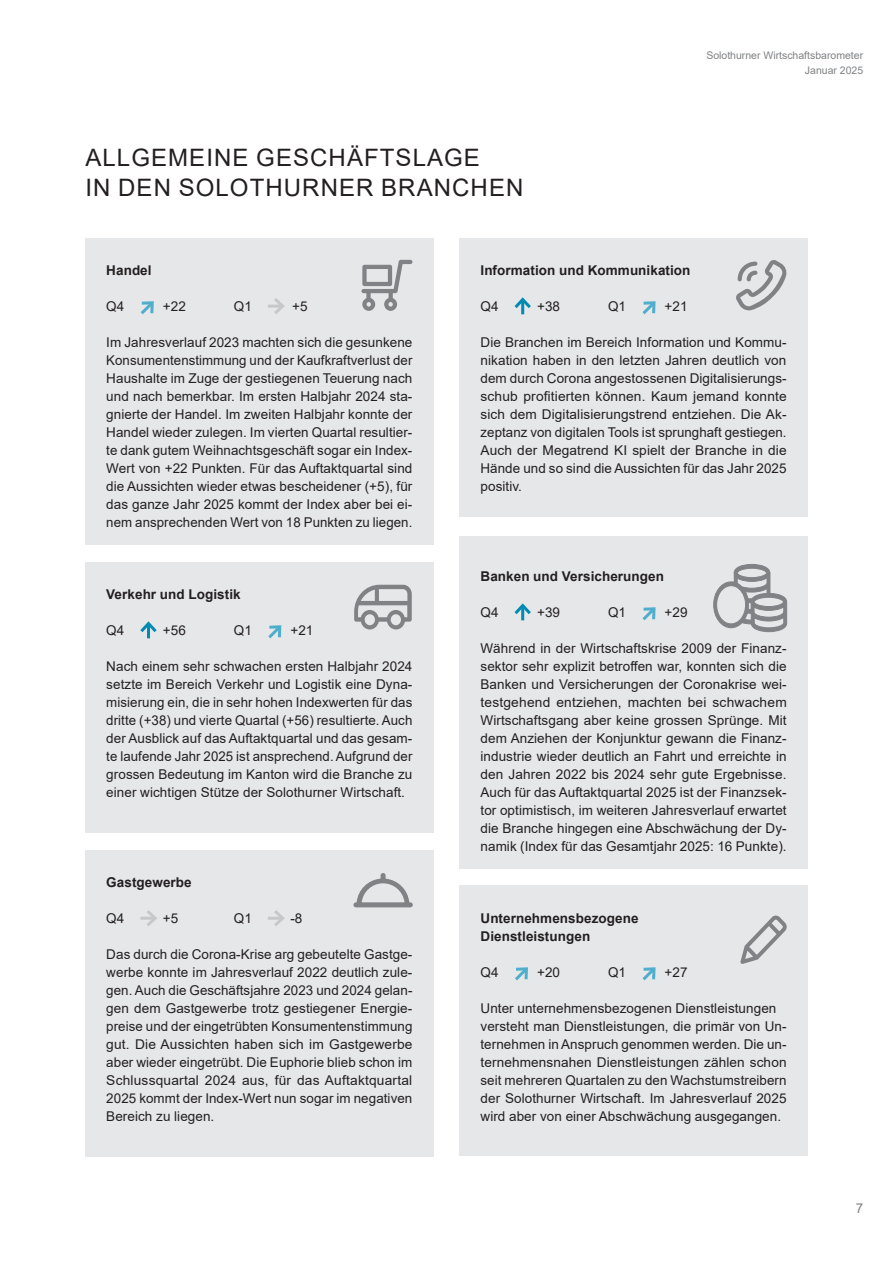
<style>
.page{position:relative;width:893px;height:1263px;background:#fff}
.page>*{position:absolute;margin:0;border:0;box-sizing:border-box;transform-origin:0 0}
._01_Titel{font:24px "Arial";letter-spacing:.045em;color:#231f20}
._02_Grundschrift_Blocksatz{font:13.5px/18px "Arial";letter-spacing:.005em;color:#231f20;text-align:justify}
._02_Grundschrift_Blocksatz-2{font:700 13.5px "Arial";letter-spacing:.005em;color:#231f20}
.t1{font:13.5px "Arial";color:#808285}
.t2{font:10.5px/15px "Arial";color:#808285;text-align:right}
</style>
<div class="page">
<div style="left:85px;top:239px;width:349px;height:306px;background:#e6e7e9"></div>
<svg style="left:140px;top:301px;width:14px;height:14px"></svg>
<hr style="left:268px;top:305px;width:15px;height:3px;background:#c7c8ca">
<svg style="left:271px;top:298px;width:14px;height:16px"></svg>
<svg style="left:361px;top:260px;width:51px;height:51px"></svg>
<div style="left:459px;top:239px;width:349px;height:278px;background:#e6e7e9"></div>
<hr style="left:521px;top:299px;width:3px;height:15px;background:#008bb3">
<svg style="left:514px;top:297px;width:17px;height:14px"></svg>
<svg style="left:642px;top:301px;width:14px;height:14px"></svg>
<svg style="left:736px;top:260px;width:51px;height:50px"></svg>
<div style="left:85px;top:851px;width:349px;height:306px;background:#e6e7e9"></div>
<hr style="left:140px;top:917px;width:15px;height:3px;background:#c7c8ca">
<svg style="left:147px;top:910px;width:10px;height:16px"></svg>
<hr style="left:268px;top:917px;width:15px;height:3px;background:#c7c8ca">
<svg style="left:274px;top:910px;width:11px;height:16px"></svg>
<svg style="left:353px;top:873px;width:59px;height:34px"></svg>
<div style="left:459px;top:885px;width:349px;height:270px;background:#e6e7e9"></div>
<svg style="left:515px;top:967px;width:13px;height:14px"></svg>
<svg style="left:642px;top:967px;width:14px;height:14px"></svg>
<svg style="left:740px;top:915px;width:47px;height:49px"></svg>
<div style="left:85px;top:563px;width:349px;height:270px;background:#e6e7e9"></div>
<hr style="left:147px;top:623px;width:3px;height:15px;background:#008bb3">
<svg style="left:140px;top:621px;width:17px;height:11px"></svg>
<svg style="left:268px;top:625px;width:14px;height:14px"></svg>
<svg style="left:354px;top:585px;width:58px;height:44px"></svg>
<div style="left:459px;top:536px;width:349px;height:333px;background:#e6e7e9"></div>
<hr style="left:521px;top:605px;width:3px;height:15px;background:#008bb3">
<svg style="left:514px;top:603px;width:17px;height:14px"></svg>
<svg style="left:642px;top:607px;width:14px;height:14px"></svg>
<svg style="left:713px;top:564px;width:74px;height:68px"></svg>
<p class="_01_Titel" style="left:85px;top:141px;width:396px">ALLGEMEINE GESCHÄFTSLAGE</p>
<p class="_01_Titel" style="left:85px;top:171px;width:439px">IN DEN SOLOTHURNER BRANCHEN</p>
<p class="t2" style="left:706px;top:47px;width:158px">Solothurner Wirtschaftsbarometer<br>Januar 2025</p>
<p class="_02_Grundschrift_Blocksatz-2" style="left:106px;top:261px;width:47px">Handel</p>
<p class="_02_Grundschrift_Blocksatz" style="left:106px;top:297px;width:20px">Q4</p>
<p class="_02_Grundschrift_Blocksatz" style="left:163px;top:297px;width:25px">+22</p>
<p class="_02_Grundschrift_Blocksatz" style="left:234px;top:297px;width:20px">Q1</p>
<p class="_02_Grundschrift_Blocksatz" style="left:292px;top:297px;width:17px">+5</p>
<p class="_02_Grundschrift_Blocksatz" style="left:106px;top:333px;width:308px">Im Jahresverlauf 2023 machten sich die gesunkene Konsumentenstimmung und der Kaufkraftverlust der Haushalte im Zuge der gestiegenen Teuerung nach und nach bemerkbar. Im ersten Halbjahr 2024 sta&shy;gnierte der Handel. Im zweiten Halbjahr konnte der Handel wieder zulegen. Im vierten Quartal resultier&shy;te dank gutem Weihnachtsgeschäft sogar ein Index-Wert von +22 Punkten. Für das Auftaktquartal sind die Aussichten wieder etwas bescheidener (+5), für das ganze Jahr 2025 kommt der Index aber bei ei&shy;nem ansprechenden Wert von 18 Punkten zu liegen.</p>
<p class="_02_Grundschrift_Blocksatz-2" style="left:106px;top:585px;width:136px">Verkehr und Logistik</p>
<p class="_02_Grundschrift_Blocksatz" style="left:106px;top:621px;width:20px">Q4</p>
<p class="_02_Grundschrift_Blocksatz" style="left:163px;top:621px;width:25px">+56</p>
<p class="_02_Grundschrift_Blocksatz" style="left:234px;top:621px;width:20px">Q1</p>
<p class="_02_Grundschrift_Blocksatz" style="left:290px;top:621px;width:25px">+21</p>
<p class="_02_Grundschrift_Blocksatz" style="left:106px;top:657px;width:308px">Nach einem sehr schwachen ersten Halbjahr 2024 setzte im Bereich Verkehr und Logistik eine Dyna&shy;misierung ein, die in sehr hohen Indexwerten für das dritte (+38) und vierte Quartal (+56) resultierte. Auch der Ausblick auf das Auftaktquartal und das gesam&shy;te laufende Jahr 2025 ist ansprechend. Aufgrund der grossen Bedeutung im Kanton wird die Branche zu einer wichtigen Stütze der Solothurner Wirtschaft.</p>
<p class="_02_Grundschrift_Blocksatz-2" style="left:106px;top:873px;width:87px">Gastgewerbe</p>
<p class="_02_Grundschrift_Blocksatz" style="left:106px;top:909px;width:20px">Q4</p>
<p class="_02_Grundschrift_Blocksatz" style="left:163px;top:909px;width:17px">+5</p>
<p class="_02_Grundschrift_Blocksatz" style="left:234px;top:909px;width:20px">Q1</p>
<p class="_02_Grundschrift_Blocksatz" style="left:290px;top:909px;width:14px">-8</p>
<p class="_02_Grundschrift_Blocksatz" style="left:106px;top:945px;width:308px">Das durch die Corona-Krise arg gebeutelte Gastge&shy;werbe konnte im Jahresverlauf 2022 deutlich zule&shy;gen. Auch die Geschäftsjahre 2023 und 2024 gelan&shy;gen dem Gastgewerbe trotz gestiegener Energie&shy;preise und der eingetrübten Konsumentenstimmung gut. Die Aussichten haben sich im Gastgewerbe aber wieder eingetrübt. Die Euphorie blieb schon im Schlussquartal 2024 aus, für das Auftaktquartal 2025 kommt der Index-Wert nun sogar im negativen Bereich zu liegen.</p>
<p class="_02_Grundschrift_Blocksatz-2" style="left:480px;top:261px;width:212px">Information und Kommunikation</p>
<p class="_02_Grundschrift_Blocksatz" style="left:480px;top:297px;width:20px">Q4</p>
<p class="_02_Grundschrift_Blocksatz" style="left:537px;top:297px;width:25px">+38</p>
<p class="_02_Grundschrift_Blocksatz" style="left:608px;top:297px;width:20px">Q1</p>
<p class="_02_Grundschrift_Blocksatz" style="left:665px;top:297px;width:25px">+21</p>
<p class="_02_Grundschrift_Blocksatz" style="left:480px;top:333px;width:308px">Die Branchen im Bereich Information und Kommu&shy;nikation haben in den letzten Jahren deutlich von dem durch Corona angestossenen Digitalisierungs&shy;schub profitierten können. Kaum jemand konnte sich dem Digitalisierungstrend entziehen. Die Ak&shy;zeptanz von digitalen Tools ist sprunghaft gestiegen.<br>Auch der Megatrend KI spielt der Branche in die Hände und so sind die Aussichten für das Jahr 2025 positiv.</p>
<p class="_02_Grundschrift_Blocksatz-2" style="left:480px;top:567px;width:185px">Banken und Versicherungen</p>
<p class="_02_Grundschrift_Blocksatz" style="left:480px;top:603px;width:20px">Q4</p>
<p class="_02_Grundschrift_Blocksatz" style="left:537px;top:603px;width:25px">+39</p>
<p class="_02_Grundschrift_Blocksatz" style="left:608px;top:603px;width:20px">Q1</p>
<p class="_02_Grundschrift_Blocksatz" style="left:665px;top:603px;width:25px">+29</p>
<p class="_02_Grundschrift_Blocksatz" style="left:480px;top:639px;width:308px">Während in der Wirtschaftskrise 2009 der Finanz&shy;sektor sehr explizit betroffen war, konnten sich die Banken und Versicherungen der Coronakrise wei&shy;testgehend entziehen, machten bei schwachem Wirtschaftsgang aber keine grossen Sprünge. Mit dem Anziehen der Konjunktur gewann die Finanz&shy;industrie wieder deutlich an Fahrt und erreichte in den Jahren 2022 bis 2024 sehr gute Ergebnisse.<br>Auch für das Auftaktquartal 2025 ist der Finanzsek&shy;tor optimistisch, im weiteren Jahresverlauf erwartet die Branche hingegen eine Abschwächung der Dy&shy;namik (Index für das Gesamtjahr 2025: 16 Punkte).</p>
<p class="_02_Grundschrift_Blocksatz-2" style="left:480px;top:909px;width:160px">Unternehmensbezogene</p>
<p class="_02_Grundschrift_Blocksatz-2" style="left:480px;top:927px;width:111px">Dienstleistungen</p>
<p class="_02_Grundschrift_Blocksatz" style="left:480px;top:963px;width:20px">Q4</p>
<p class="_02_Grundschrift_Blocksatz" style="left:537px;top:963px;width:25px">+20</p>
<p class="_02_Grundschrift_Blocksatz" style="left:608px;top:963px;width:20px">Q1</p>
<p class="_02_Grundschrift_Blocksatz" style="left:665px;top:963px;width:25px">+27</p>
<p class="_02_Grundschrift_Blocksatz" style="left:480px;top:999px;width:297px">Unter unternehmensbezogenen Dienstleistungen</p>
<p class="_02_Grundschrift_Blocksatz" style="left:480px;top:1017px;width:308px">versteht man Dienstleistungen, die primär von Un&shy;ternehmen in Anspruch genommen werden. Die un&shy;ternehmensnahen Dienstleistungen zählen schon seit mehreren Quartalen zu den Wachstumstreibern der Solothurner Wirtschaft. Im Jahresverlauf 2025 wird aber von einer Abschwächung ausgegangen.</p>
<p class="t1" style="left:856px;top:1199px;width:9px">7</p>
</div>
